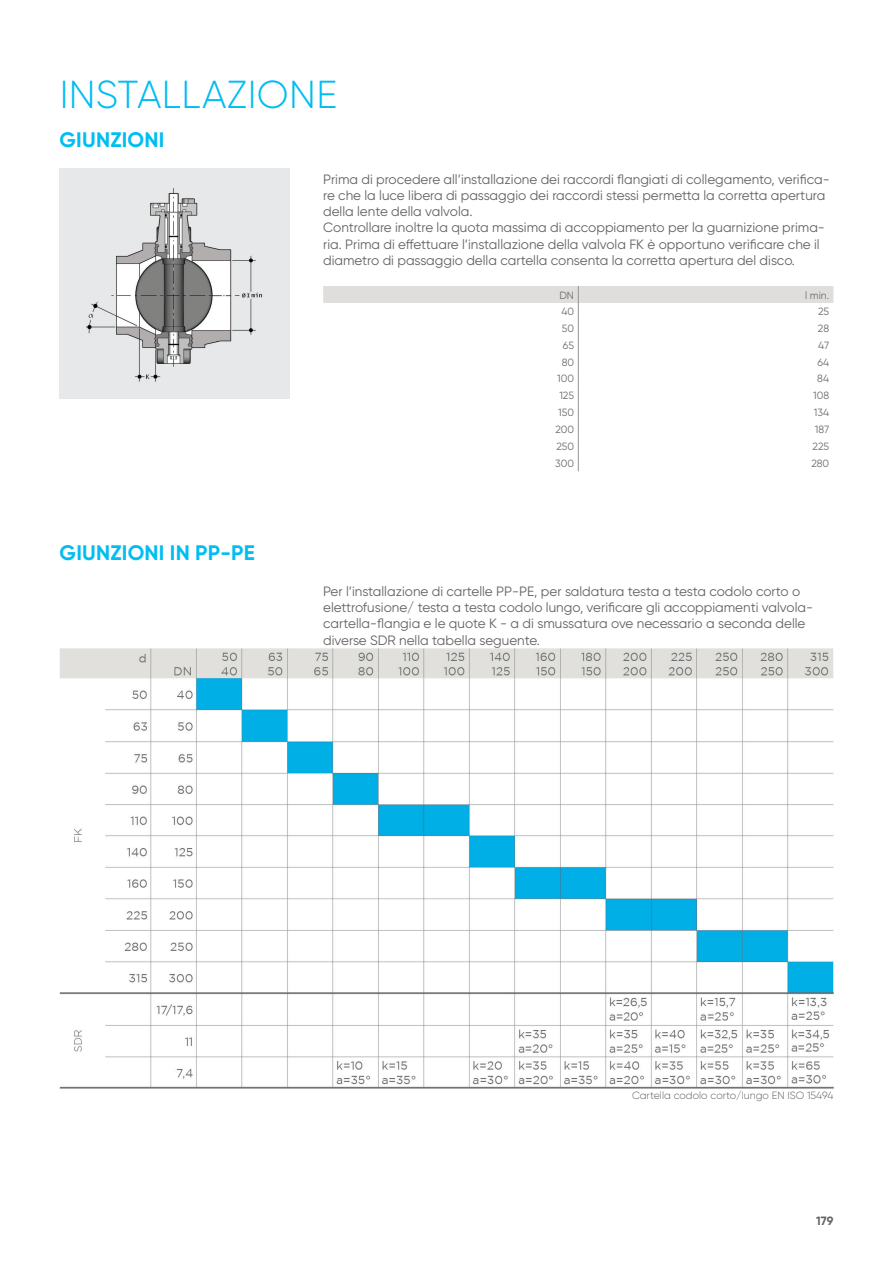
<style>
.page{position:relative;width:893px;height:1263px;background:#fff}
.page>*{position:absolute;margin:0;border:0;box-sizing:border-box;transform-origin:0 0}
.t1{font:300 39px "Gilroy";letter-spacing:.01em;color:#01bdf2}
.t2{font:700 21px "Gilroy";letter-spacing:.01em;color:#01bdf2}
.t3{font:13.5px/16.2px "Gilroy";color:#656160}
.t4{font:700 12px "Gilroy";color:#656160}
.t5{font:10.5px "Gilroy";color:#6e6b6b}
.t6{font:300 10.5px "Gilroy";color:#656160}
</style>
<div class="page">
<img style="left:60px;top:169px;width:229px;height:229px">
<svg style="left:323px;top:286px;width:510px;height:185px"></svg>
<img style="left:59px;top:649px;width:774px;height:440px">
<h1 class="t1" style="left:60px;top:71px;width:252px">INSTALLAZIONE</h1>
<h2 class="t2" style="left:60px;top:127px;width:106px">GIUNZIONI</h2>
<h2 class="t2" style="left:60px;top:539px;width:197px">GIUNZIONI IN PP-PE</h2>
<p class="t3" style="left:323px;top:171px;width:508px">Prima di procedere all’installazione dei raccordi flangiati di collegamento, verifica&shy;re che la luce libera di passaggio dei raccordi stessi permetta la corretta apertura della lente della valvola.<br>Controllare inoltre la quota massima di accoppiamento per la guarnizione prima&shy;ria. Prima di effettuare l’installazione della valvola FK è opportuno verificare che il diametro di passaggio della cartella consenta la corretta apertura del disco.</p>
<p class="t5" style="left:559px;top:289px;width:16px">DN</p>
<p class="t5" style="left:805px;top:289px;width:26px">l min.</p>
<p class="t5" style="left:561px;top:305px;width:14px">40</p>
<p class="t5" style="left:818px;top:305px;width:13px">25</p>
<p class="t5" style="left:562px;top:322px;width:14px">50</p>
<p class="t5" style="left:818px;top:322px;width:13px">28</p>
<p class="t5" style="left:563px;top:339px;width:13px">65</p>
<p class="t5" style="left:818px;top:339px;width:13px">47</p>
<p class="t5" style="left:562px;top:355px;width:14px">80</p>
<p class="t5" style="left:817px;top:355px;width:13px">64</p>
<p class="t5" style="left:557px;top:372px;width:18px">100</p>
<p class="t5" style="left:817px;top:372px;width:13px">84</p>
<p class="t5" style="left:559px;top:389px;width:16px">125</p>
<p class="t5" style="left:813px;top:389px;width:17px">108</p>
<p class="t5" style="left:558px;top:406px;width:17px">150</p>
<p class="t5" style="left:814px;top:406px;width:17px">134</p>
<p class="t5" style="left:555px;top:423px;width:20px">200</p>
<p class="t5" style="left:815px;top:423px;width:16px">187</p>
<p class="t5" style="left:556px;top:440px;width:19px">250</p>
<p class="t5" style="left:812px;top:440px;width:18px">225</p>
<p class="t5" style="left:555px;top:457px;width:20px">300</p>
<p class="t5" style="left:811px;top:457px;width:19px">280</p>
<p class="t3" style="left:323px;top:583px;width:491px">Per l’installazione di cartelle PP-PE, per saldatura testa a testa codolo corto o elettrofusione/ testa a testa codolo lungo, verificare gli accoppiamenti valvola&shy;cartella-flangia e le quote K - a di smussatura ove necessario a seconda delle diverse SDR nella tabella seguente.</p>
<p class="t6" style="left:632px;top:1089px;width:203px">Cartella codolo corto/lungo EN ISO 15494</p>
<p class="t4" style="left:816px;top:1213px;width:19px">179</p>
</div>
